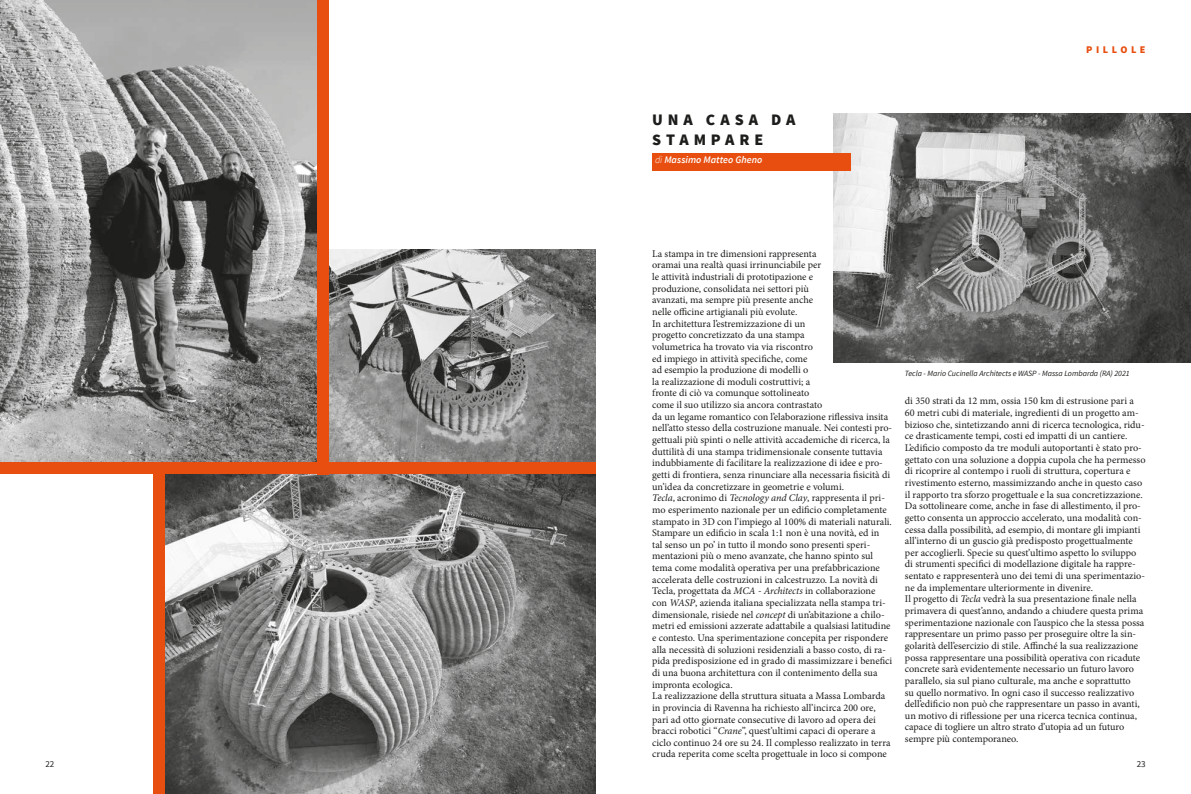
<style>
.page{position:relative;width:1191px;height:794px;background:#fff}
.page>*{position:absolute;margin:0;border:0;box-sizing:border-box;transform-origin:0 0}
.t1{font:900 16px/19.2px "Source Sans Pro";letter-spacing:.305em;color:#1d1d1b}
.t2{font:10.2px/11.6px "Minion Pro";color:#1d1d1b}
.t3{font:900 10.2px "Source Sans Pro";letter-spacing:.34em;color:#e84e0f}
.t4{font:italic 600 10px "Source Sans Pro";letter-spacing:.005em;color:#fff}
.t5{font:9px "Source Sans Pro";color:#1d1d1b}
.t6{font:italic 8px "Source Sans Pro";color:#1d1d1b}
.s1{font-weight:300}
.s2{font-style:italic}
</style>
<div class="page">
<img style="left:833px;top:113px;width:358px;height:250px">
<div style="left:652px;top:153px;width:198px;height:17px;background:#e84e0f"></div>
<img style="left:0;top:0;width:317px;height:463px">
<img style="left:165px;top:474px;width:430px;height:320px">
<img style="left:329px;top:249px;width:266px;height:214px">
<div style="left:0;top:463px;width:595px;height:11px;background:#e84e0f"></div>
<div style="left:317px;top:0;width:12px;height:474px;background:#e84e0f"></div>
<div style="left:154px;top:463px;width:11px;height:331px;background:#e84e0f"></div>
<p class="t1" style="left:652px;top:111px;width:145px">UNA CASA DA<br>STAMPARE</p>
<p class="t4" style="left:655px;top:154px;width:109px"><span class="s1">di</span> Massimo Matteo Gheno</p>
<p class="t3" style="left:1086px;top:43px;width:61px">PILLOLE</p>
<p class="t2" style="left:652px;top:248px;width:171px">La stampa in tre dimensioni rappresenta oramai una realtà quasi irrinunciabile per le attività industriali di prototipazione e produzione, consolidata nei settori più avanzati, ma sempre più presente anche nelle officine artigianali più evolute.</p>
<p class="t2" style="left:652px;top:317px;width:241px">In architettura l’estremizzazione di un<br>progetto concretizzato da una stampa<br>volumetrica ha trovato via via riscontro<br>ed impiego in attività specifiche, come<br>ad esempio la produzione di modelli o<br>la realizzazione di moduli costruttivi; a<br>fronte di ciò va comunque sottolineato<br>come il suo utilizzo sia ancora contrastato<br>da un legame romantico con l’elaborazione riflessiva insita nell’atto stesso della costruzione manuale. Nei contesti pro&shy;gettuali più spinti o nelle attività accademiche di ricerca, la duttilità di una stampa tridimensionale consente tuttavia indubbiamente di facilitare la realizzazione di idee e pro&shy;getti di frontiera, senza rinunciare alla necessaria fisicità di un’idea da concretizzare in geometrie e volumi.</p>
<p class="t2" style="left:652px;top:492px;width:242px"><span class="s2">Tecla</span>, acronimo di <span class="s2">Tecnology and Clay</span>, rappresenta il pri&shy;mo esperimento nazionale per un edificio completamente stampato in 3D con l’impiego al 100% di materiali naturali.<br>Stampare un edificio in scala 1:1 non è una novità, ed in<br>tal senso un po’ in tutto il mondo sono presenti speri&shy;mentazioni più o meno avanzate, che hanno spinto sul tema come modalità operativa per una prefabbricazione accelerata delle costruzioni in calcestruzzo. La novità di Tecla, progettata da <span class="s2">MCA - Architects</span> in collaborazione con <span class="s2">WASP</span>, azienda italiana specializzata nella stampa tri&shy;dimensionale, risiede nel <span class="s2">concept</span> di un’abitazione a chilo&shy;metri ed emissioni azzerate adattabile a qualsiasi latitudine e contesto. Una sperimentazione concepita per rispondere alla necessità di soluzioni residenziali a basso costo, di ra&shy;pida predisposizione ed in grado di massimizzare i benefici di una buona architettura con il contenimento della sua impronta ecologica.</p>
<p class="t2" style="left:652px;top:690px;width:240px">La realizzazione della struttura situata a Massa Lombarda in provincia di Ravenna ha richiesto all’incirca 200 ore, pari ad otto giornate consecutive di lavoro ad opera dei bracci robotici “<span class="s2">Crane</span>”, quest’ultimi capaci di operare a ciclo continuo 24 ore su 24. Il complesso realizzato in terra cruda reperita come scelta progettuale in loco si compone</p>
<p class="t6" style="left:905px;top:368px;width:226px">Tecla - Mario Cucinella Architects e WASP - Massa Lombarda (RA) 2021</p>
<p class="t2" style="left:905px;top:395px;width:241px">di 350 strati da 12 mm, ossia 150 km di estrusione pari a 60 metri cubi di materiale, ingredienti di un progetto am&shy;bizioso che, sintetizzando anni di ricerca tecnologica, ridu&shy;ce drasticamente tempi, costi ed impatti di un cantiere.</p>
<p class="t2" style="left:905px;top:442px;width:242px">L’edificio composto da tre moduli autoportanti è stato pro&shy;gettato con una soluzione a doppia cupola che ha permesso di ricoprire al contempo i ruoli di struttura, copertura e rivestimento esterno, massimizzando anche in questo caso il rapporto tra sforzo progettuale e la sua concretizzazione.<br>Da sottolineare come, anche in fase di allestimento, il pro&shy;getto consenta un approccio accelerato, una modalità con&shy;cessa dalla possibilità, ad esempio, di montare gli impianti all’interno di un guscio già predisposto progettualmente per accoglierli. Specie su quest’ultimo aspetto lo sviluppo di strumenti specifici di modellazione digitale ha rappre&shy;sentato e rappresenterà uno dei temi di una sperimentazio&shy;ne da implementare ulteriormente in divenire.</p>
<p class="t2" style="left:905px;top:593px;width:241px">Il progetto di <span class="s2">Tecla</span> vedrà la sua presentazione finale nella primavera di quest’anno, andando a chiudere questa prima sperimentazione nazionale con l’auspico che la stessa possa rappresentare un primo passo per proseguire oltre la sin&shy;golarità dell’esercizio di stile. Affinché la sua realizzazione possa rappresentare una possibilità operativa con ricadute concrete sarà evidentemente necessario un futuro lavoro parallelo, sia sul piano culturale, ma anche e soprattutto<br>su quello normativo. In ogni caso il successo realizzativo dell’edificio non può che rappresentare un passo in avanti, un motivo di riflessione per una ricerca tecnica continua, capace di togliere un altro strato d’utopia ad un futuro sempre più contemporaneo.</p>
<p class="t5" style="left:45px;top:758px;width:10px">22</p>
<p class="t5" style="left:1136px;top:758px;width:10px">23</p>
</div>
